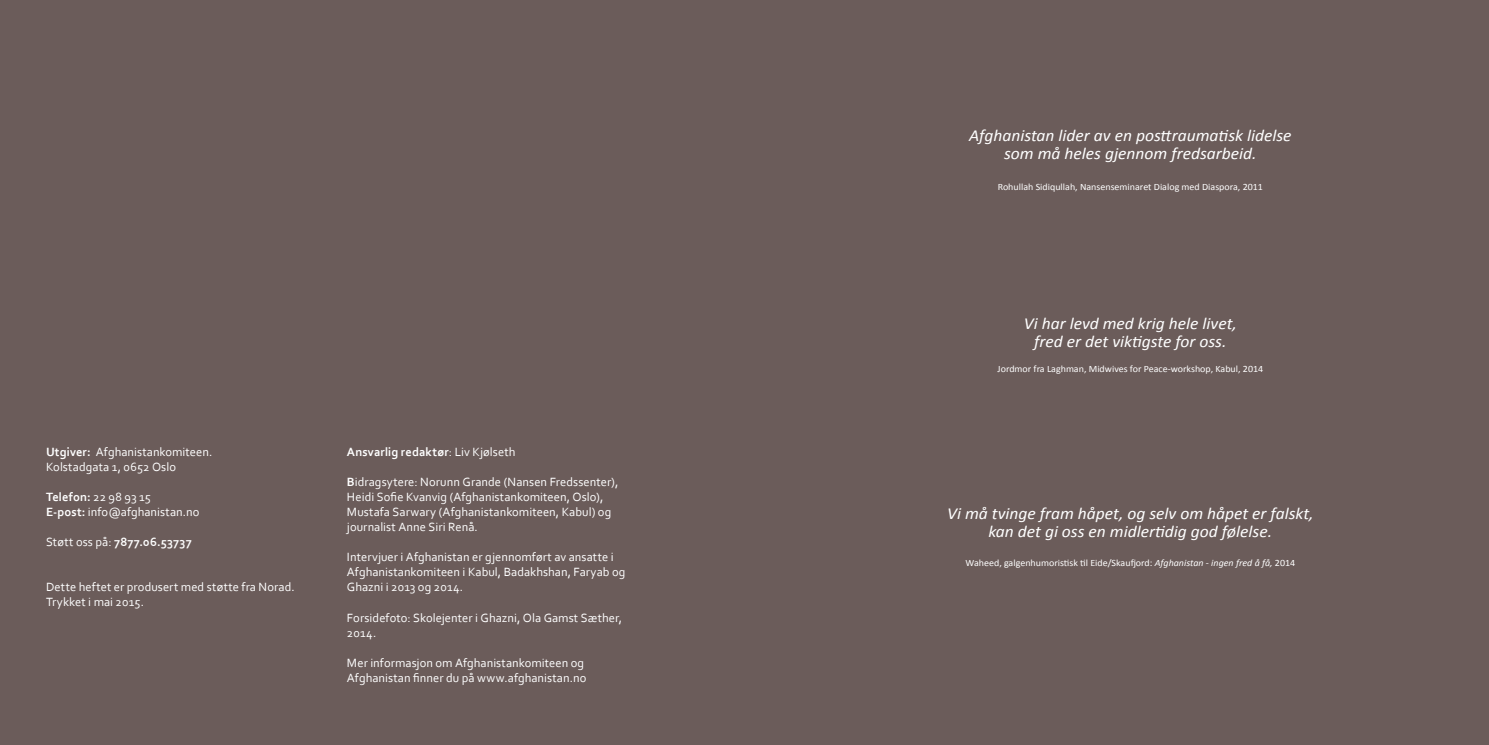
<style>
.page{position:relative;width:1489px;height:745px;background:#fff}
.page>*{position:absolute;margin:0;border:0;box-sizing:border-box;transform-origin:0 0}
.t1{font:italic 16.88px/18px "Calibri";color:#fff;text-align:center;scale:1.04 1}
.t2{font:12.5px/15px "Corbel";letter-spacing:.005em;color:#fff}
.t3{font:700 12.5px "Corbel";letter-spacing:.01em;color:#fff}
.t4{font:9.62px "Calibri";color:#fff;scale:1.04 1}
.s1{font-weight:700}
.s2{font-weight:400}
.s3{font-style:italic}
</style>
<div class="page">
<div style="left:0;top:0;width:1488px;height:744px;background:#6b5c5a"></div>
<p class="t2" style="left:46px;top:444px;width:168px"><span class="s1">Utgiver:</span> Afghanistankomiteen.<br>Kolstadgata 1, 0652 Oslo</p>
<p class="t2" style="left:46px;top:489px;width:155px"><span class="s1">Telefon:</span> 22 98 93 15<br><span class="s1">E-post:</span> info@afghanistan.no</p>
<p class="t3" style="left:46px;top:534px;width:147px"><span class="s2">Støtt oss på:</span> 7877.06.53737</p>
<p class="t2" style="left:46px;top:579px;width:250px">Dette heftet er produsert med støtte fra Norad.<br>Trykket i mai 2015.</p>
<p class="t3" style="left:347px;top:444px;width:170px">Ansvarlig redaktør<span class="s2">: Liv Kjølseth</span></p>
<p class="t2" style="left:347px;top:474px;width:273px"><span class="s1">B</span>idragsytere: Norunn Grande (Nansen Fredssenter), Heidi Sofie Kvanvig (Afghanistankomiteen, Oslo), Mustafa Sarwary (Afghanistankomiteen, Kabul) og journalist Anne Siri Renå.</p>
<p class="t2" style="left:347px;top:549px;width:280px">Intervjuer i Afghanistan er gjennomført av ansatte i<br>Afghanistankomiteen i Kabul, Badakhshan, Faryab og<br>Ghazni i 2013 og 2014.</p>
<p class="t2" style="left:347px;top:609px;width:276px">Forsidefoto: Skolejenter i Ghazni, Ola Gamst Sæther,<br>2014.</p>
<p class="t2" style="left:347px;top:654px;width:241px">Mer informasjon om Afghanistankomiteen og<br>Afghanistan finner du på www.afghanistan.no</p>
<h1 class="t1" style="left:969px;top:125px;width:312px">Afghanistan lider av en posttraumatisk lidelse som må heles gjennom fredsarbeid.</h1>
<p class="t4" style="left:997px;top:181px;width:256px">Rohullah Sidiqullah, Nansenseminaret Dialog med Diaspora, 2011</p>
<h1 class="t1" style="left:1023px;top:313px;width:206px">Vi har levd med krig hele livet, fred er det viktigste for oss.</h1>
<p class="t4" style="left:997px;top:362px;width:257px">Jordmor fra Laghman, Midwives for Peace-workshop, Kabul, 2014</p>
<h1 class="t1" style="left:947px;top:503px;width:354px">Vi må tvinge fram håpet, og selv om håpet er falskt, kan det gi oss en midlertidig god følelse.</h1>
<p class="t4" style="left:965px;top:556px;width:318px">Waheed, galgenhumoristisk til Eide/Skaufjord: <span class="s3">Afghanistan - ingen fred å få,</span> 2014</p>
</div>
